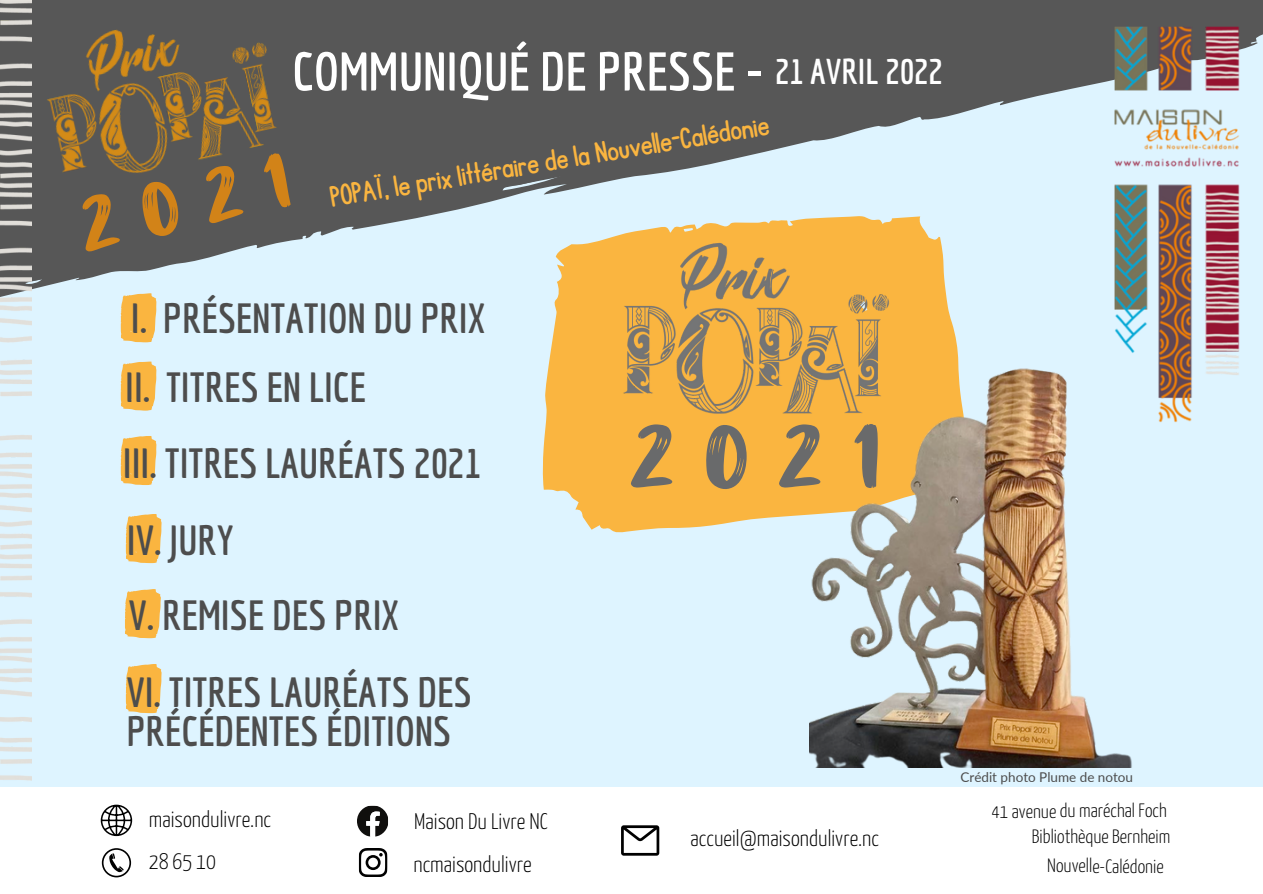
<style>
.page{position:relative;width:1263px;height:894px;background:#fff}
.page>*{position:absolute;margin:0;border:0;box-sizing:border-box;transform-origin:0 0}
.t1{font:117.45px "Better Together Script";color:#696a6b}
.t2{font:100.5px "Better Together Script";color:#d28318}
.t3{font:700 52.95px "Economica";color:#fff}
.t4{font:700 41.1px/38.8px "Economica";color:#4d4d4d}
.t5{font:700 34.95px "Economica";color:#fff}
.t6{font:31.2px "Ballpoint";color:#fab540}
.t7{font:300 22.5px "Yanone Kaffeesatz";color:#000}
.t8{font:300 19.2px "Yanone Kaffeesatz";letter-spacing:-.005em;color:#000}
.t9{font:13.5px "Lato";color:#4d4d4d}
</style>
<div class="page">
<div style="left:0;top:0;width:1263px;height:893px;background:#def4ff"></div>
<svg style="left:31px;top:0;width:431px;height:291px;fill:#575757"></svg>
<svg style="left:458px;top:0;width:798px;height:193px;fill:#575757"></svg>
<img style="left:31px;top:0;width:274px;height:249px">
<img style="left:0;top:0;width:31px;height:781px">
<img style="left:1115px;top:26px;width:147px;height:396px">
<div style="left:0;top:787px;width:1263px;height:106px;background:#fff"></div>
<svg style="left:357px;top:805px;width:31px;height:31px"></svg>
<svg style="left:358px;top:848px;width:30px;height:28px"></svg>
<svg style="left:102px;top:847px;width:29px;height:30px"></svg>
<svg style="left:103px;top:849px;width:26px;height:26px"></svg>
<svg style="left:109px;top:853px;width:15px;height:19px"></svg>
<svg style="left:101px;top:804px;width:31px;height:31px"></svg>
<svg style="left:621px;top:825px;width:38px;height:30px"></svg>
<svg style="left:542px;top:216px;width:417px;height:317px;fill:#fab540"></svg>
<img style="left:615px;top:216px;width:280px;height:268px">
<img style="left:809px;top:361px;width:327px;height:406px">
<svg style="left:120px;top:361px;width:37px;height:50px;background:#f5be5c"></svg>
<svg style="left:120px;top:293px;width:37px;height:50px;background:#f5be5c"></svg>
<svg style="left:120px;top:436px;width:37px;height:49px;background:#f6bd58"></svg>
<svg style="left:125px;top:514px;width:37px;height:50px;background:#f5be5b"></svg>
<svg style="left:125px;top:664px;width:37px;height:50px;background:#f5be5c"></svg>
<svg style="left:125px;top:589px;width:36px;height:50px;background:#f6bc57"></svg>
<p class="t3" style="left:292px;top:40px;width:472px">COMMUNIQUÉ DE PRESSE -</p>
<p class="t5" style="left:775px;top:51px;width:169px">21 AVRIL 2022</p>
<p class="t2" style="left:69px;top:185px;width:217px;rotate:-13deg">2021</p>
<p class="t6" style="left:328px;top:181px;width:445px;rotate:-9deg">POPAÏ, le prix littéraire de la Nouvelle-Calédonie</p>
<p class="t4" style="left:131px;top:298px;width:356px">I. PRÉSENTATION DU PRIX</p>
<p class="t4" style="left:125px;top:366px;width:242px">II. TITRES EN LICE</p>
<p class="t4" style="left:123px;top:443px;width:359px">III. TITRES LAURÉATS 2021</p>
<p class="t4" style="left:127px;top:520px;width:108px">IV. JURY</p>
<p class="t4" style="left:129px;top:595px;width:272px">V. REMISE DES PRIX</p>
<p class="t4" style="left:126px;top:672px;width:347px">VI. TITRES LAURÉATS DES<br>PRÉCÉDENTES ÉDITIONS</p>
<p class="t7" style="left:149px;top:809px;width:124px">maisondulivre.nc</p>
<p class="t7" style="left:414px;top:812px;width:135px">Maison Du Livre NC</p>
<p class="t7" style="left:149px;top:852px;width:69px">28 65 10</p>
<p class="t7" style="left:413px;top:854px;width:120px">ncmaisondulivre</p>
<p class="t1" style="left:629px;top:405px;width:254px">2021</p>
<p class="t7" style="left:690px;top:829px;width:190px">accueil@maisondulivre.nc</p>
<p class="t9" style="left:960px;top:768px;width:174px">Crédit photo Plume de notou</p>
<p class="t8" style="left:991px;top:803px;width:177px">41 avenue du maréchal Foch</p>
<p class="t8" style="left:1032px;top:828px;width:140px">Bibliothèque Bernheim</p>
<p class="t8" style="left:1047px;top:858px;width:118px">Nouvelle-Calédonie</p>
</div>
